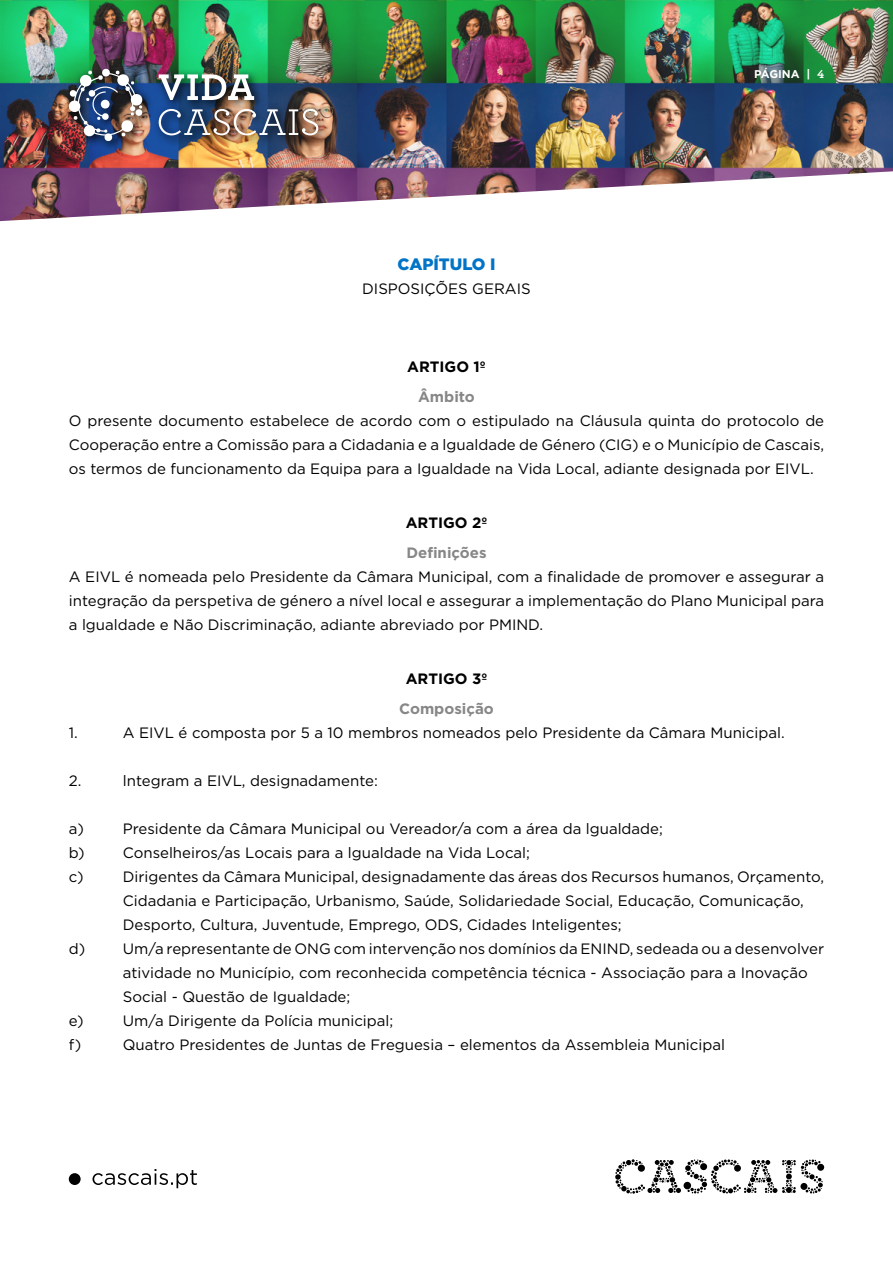
<style>
.page{position:relative;width:893px;height:1263px;background:#fff}
.page>*{position:absolute;margin:0;border:0;box-sizing:border-box;transform-origin:0 0}
.t1{font:900 16.5px "Gotham";color:#0074c7}
.t2{font:15px/24px "Gotham";color:#000;text-align:justify}
.t3{font:700 15px "Gotham";color:#878787}
.t4{font:700 15px "Gotham";color:#000}
.t5{font:700 11.25px "Gotham";color:#fff}
.s1{font-family:"Archer";font-size:12px}
</style>
<div class="page">
<img style="left:0;top:0;width:893px;height:221px">
<img style="left:63px;top:63px;width:267px;height:90px">
<img style="left:68px;top:68px;width:75px;height:73px">
<img style="left:159px;top:109px;width:159px;height:26px">
<svg style="left:159px;top:74px;width:95px;height:26px"></svg>
<svg style="left:615px;top:1159px;width:209px;height:35px"></svg>
<svg style="left:92px;top:1169px;width:105px;height:19px"></svg>
<div style="left:69px;top:1173px;width:12px;height:12px;background:#000;border-radius:50%"></div>
<p class="t1" style="left:397px;top:252px;width:100px">CAPÍTULO I</p>
<p class="t2" style="left:362px;top:276px;width:170px">DISPOSIÇÕES GERAIS</p>
<p class="t5" style="left:754px;top:67px;width:71px">PÁGINA | <span class="s1">4</span></p>
<p class="t4" style="left:407px;top:356px;width:80px">ARTIGO 1º</p>
<p class="t3" style="left:418px;top:386px;width:58px">Âmbito</p>
<p class="t2" style="left:69px;top:408px;width:757px">O presente documento estabelece de acordo com o estipulado na Cláusula quinta do protocolo de Cooperação entre a Comissão para a Cidadania e a lgualdade de Género (CIG) e o Município de Cascais, os termos de funcionamento da Equipa para a Igualdade na Vida Local, adiante designada por EIVL.</p>
<p class="t4" style="left:406px;top:512px;width:83px">ARTIGO 2º</p>
<p class="t3" style="left:406px;top:542px;width:82px">Definições</p>
<p class="t2" style="left:69px;top:564px;width:757px">A EIVL é nomeada pelo Presidente da Câmara Municipal, com a finalidade de promover e assegurar a integração da perspetiva de género a nível local e assegurar a implementação do Plano Municipal para a lgualdade e Não Discriminação, adiante abreviado por PMIND.</p>
<p class="t4" style="left:406px;top:668px;width:83px">ARTIGO 3º</p>
<p class="t3" style="left:399px;top:698px;width:96px">Composição</p>
<p class="t2" style="left:69px;top:720px;width:11px">1.</p>
<p class="t2" style="left:123px;top:720px;width:663px">A EIVL é composta por 5 a 10 membros nomeados pelo Presidente da Câmara Municipal.</p>
<p class="t2" style="left:69px;top:768px;width:14px">2.</p>
<p class="t2" style="left:123px;top:768px;width:257px">lntegram a EIVL, designadamente:</p>
<p class="t2" style="left:69px;top:816px;width:17px">a)</p>
<p class="t2" style="left:123px;top:816px;width:542px">Presidente da Câmara Municipal ou Vereador/a com a área da lgualdade;</p>
<p class="t2" style="left:69px;top:840px;width:18px">b)</p>
<p class="t2" style="left:123px;top:840px;width:409px">Conselheiros/as Locais para a lgualdade na Vida Local;</p>
<p class="t2" style="left:69px;top:864px;width:16px">c)</p>
<p class="t2" style="left:123px;top:864px;width:703px;text-align:left">Dirigentes da Câmara Municipal, designadamente das áreas dos Recursos humanos, Orçamento,<br>Cidadania e Participação, Urbanismo, Saúde, Solidariedade Social, Educação, Comunicação,<br>Desporto, Cultura, Juventude, Emprego, ODS, Cidades Inteligentes;</p>
<p class="t2" style="left:69px;top:936px;width:18px">d)</p>
<p class="t2" style="left:123px;top:936px;width:703px;text-align:left">Um/a representante de ONG com intervenção nos domínios da ENIND, sedeada ou a desenvolver atividade no Município, com reconhecida competência técnica - Associação para a Inovação<br>Social - Questão de Igualdade;</p>
<p class="t2" style="left:69px;top:1008px;width:16px">e)</p>
<p class="t2" style="left:123px;top:1008px;width:272px">Um/a Dirigente da Polícia municipal;</p>
<p class="t2" style="left:69px;top:1032px;width:14px">f)</p>
<p class="t2" style="left:123px;top:1032px;width:604px">Quatro Presidentes de Juntas de Freguesia – elementos da Assembleia Municipal</p>
</div>
